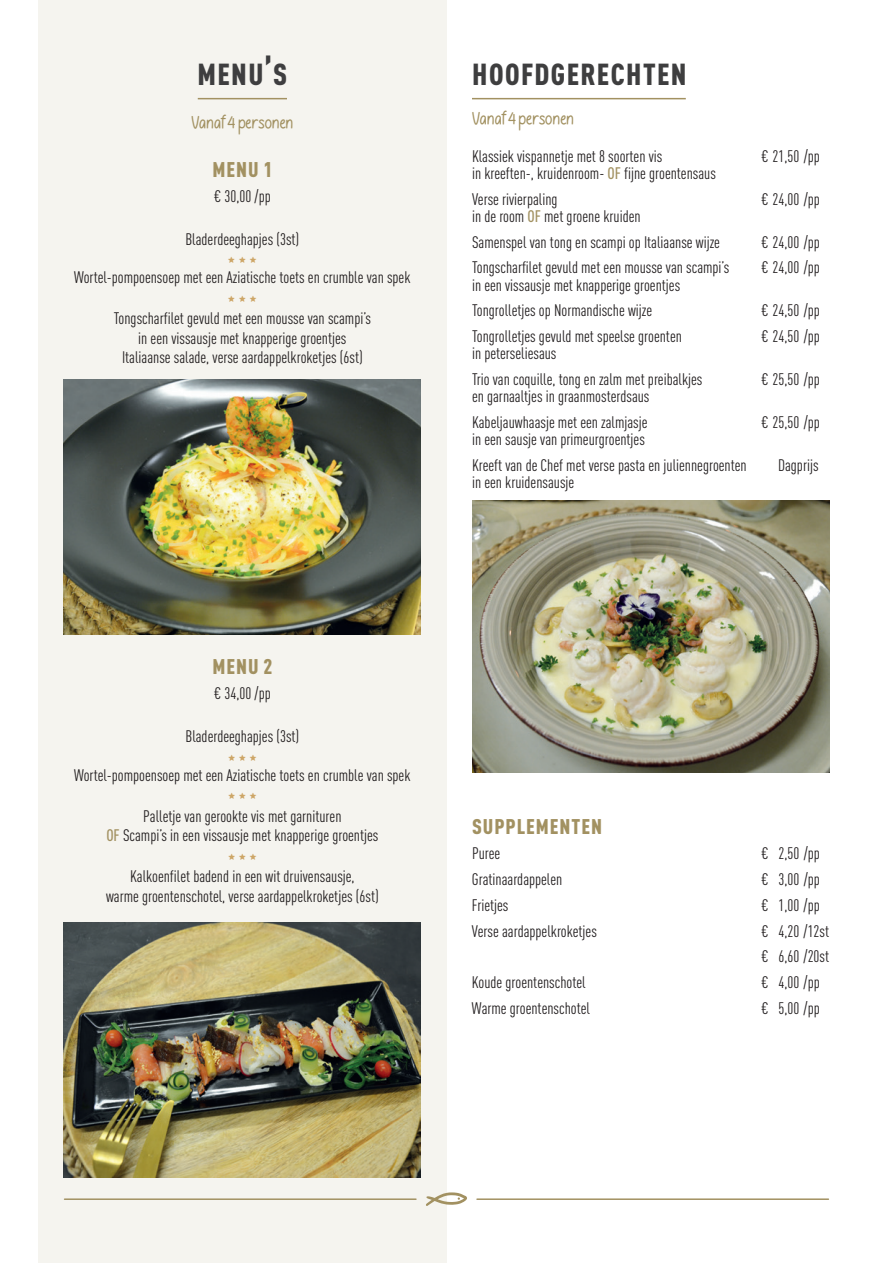
<style>
.page{position:relative;width:893px;height:1263px;background:#fff}
.page>*{position:absolute;margin:0;border:0;box-sizing:border-box;transform-origin:0 0}
.t1{font:900 condensed 30px "DIN Pro";letter-spacing:.045em;color:#3e3e3f}
.t2{font:900 condensed 21px "DIN Pro";letter-spacing:.045em;color:#a29161}
.t3{font:condensed 16.5px/25.8px "DIN Pro";color:#231f20}
.t4{font:16.5px "Veneer Extras";letter-spacing:.175em;color:#cda565}
.t5{font:15px "Joynoted Demo";color:#a29161}
.s1{font-weight:500;color:#a29161}
</style>
<div class="page">
<div style="left:38px;top:0;width:408px;height:1263px;background:#f5f4ef"></div>
<img style="left:64px;top:922px;width:357px;height:255px">
<img style="left:64px;top:380px;width:357px;height:255px">
<hr style="left:472px;top:98px;width:214px;height:1px;background:#a29161">
<img style="left:472px;top:501px;width:357px;height:272px">
<hr style="left:198px;top:98px;width:89px;height:1px;background:#a29161">
<hr style="left:477px;top:1198px;width:351px;height:2px;background:#a29161">
<svg style="left:426px;top:1192px;width:41px;height:14px"></svg>
<hr style="left:65px;top:1198px;width:351px;height:2px;background:#a29161">
<h1 class="t1" style="left:264px;top:26px;width:9px">,</h1>
<h1 class="t1" style="left:198px;top:51px;width:91px">MENU S</h1>
<p class="t5" style="left:191px;top:113px;width:104px">Vanaf 4 personen</p>
<p class="t2" style="left:213px;top:153px;width:61px">MENU 1</p>
<p class="t3" style="left:214px;top:182px;width:58px">€ 30,00 /pp</p>
<p class="t3" style="left:185px;top:225px;width:115px">Bladerdeeghapjes (3st)</p>
<p class="t4" style="left:228px;top:251px;width:31px">zzz</p>
<p class="t3" style="left:74px;top:263px;width:338px">Wortel-pompoensoep met een Aziatische toets en crumble van spek</p>
<p class="t4" style="left:228px;top:289px;width:31px">zzz</p>
<p class="t3" style="left:114px;top:307px;width:259px;line-height:19.5px;text-align:center">Tongscharfilet gevuld met een mousse van scampi’s in een vissausje met knapperige groentjes<br>Italiaanse salade, verse aardappelkroketjes (6st)</p>
<h1 class="t1" style="left:472px;top:51px;width:216px">HOOFDGERECHTEN</h1>
<p class="t5" style="left:472px;top:109px;width:104px">Vanaf 4 personen</p>
<p class="t3" style="left:472px;top:142px;width:192px">Klassiek vispannetje met 8 soorten vis</p>
<p class="t3" style="left:761px;top:142px;width:60px">€ 21,50 /pp</p>
<p class="t3" style="left:472px;top:159px;width:245px">in kreeften-, kruidenroom- <span class="s1">OF</span> fijne groentensaus<br>Verse rivierpaling</p>
<p class="t3" style="left:761px;top:185px;width:60px">€ 24,00 /pp</p>
<p class="t3" style="left:472px;top:202px;width:249px">in de room <span class="s1">OF</span> met groene kruiden<br>Samenspel van tong en scampi op Italiaanse wijze</p>
<p class="t3" style="left:761px;top:228px;width:60px">€ 24,00 /pp</p>
<p class="t3" style="left:472px;top:253px;width:259px">Tongscharfilet gevuld met een mousse van scampi’s</p>
<p class="t3" style="left:761px;top:253px;width:60px">€ 24,00 /pp</p>
<p class="t3" style="left:472px;top:271px;width:210px">in een vissausje met knapperige groentjes<br>Tongrolletjes op Normandische wijze</p>
<p class="t3" style="left:761px;top:296px;width:60px">€ 24,50 /pp</p>
<p class="t3" style="left:472px;top:322px;width:211px">Tongrolletjes gevuld met speelse groenten</p>
<p class="t3" style="left:761px;top:322px;width:60px">€ 24,50 /pp</p>
<p class="t3" style="left:472px;top:339px;width:232px">in peterseliesaus<br>Trio van coquille, tong en zalm met preibalkjes</p>
<p class="t3" style="left:761px;top:365px;width:60px">€ 25,50 /pp</p>
<p class="t3" style="left:472px;top:382px;width:179px">en garnaaltjes in graanmosterdsaus<br>Kabeljauwhaasje met een zalmjasje</p>
<p class="t3" style="left:472px;top:425px;width:276px">in een sausje van primeurgroentjes<br>Kreeft van de Chef met verse pasta en juliennegroenten</p>
<p class="t3" style="left:472px;top:468px;width:104px">in een kruidensausje</p>
<p class="t3" style="left:761px;top:408px;width:60px">€ 25,50 /pp</p>
<p class="t3" style="left:778px;top:451px;width:42px">Dagprijs</p>
<p class="t2" style="left:213px;top:650px;width:61px">MENU 2</p>
<p class="t3" style="left:214px;top:679px;width:58px">€ 34,00 /pp</p>
<p class="t3" style="left:185px;top:722px;width:115px">Bladerdeeghapjes (3st)</p>
<p class="t4" style="left:228px;top:748px;width:31px">zzz</p>
<p class="t3" style="left:74px;top:761px;width:338px">Wortel-pompoensoep met een Aziatische toets en crumble van spek</p>
<p class="t4" style="left:228px;top:787px;width:31px">zzz</p>
<p class="t3" style="left:106px;top:805px;width:274px;line-height:19.5px;text-align:center">Palletje van gerookte vis met garnituren<br><span class="s1">OF</span> Scampi’s in een vissausje met knapperige groentjes</p>
<p class="t4" style="left:228px;top:847px;width:31px">zzz</p>
<p class="t3" style="left:106px;top:865px;width:274px;line-height:19.5px;text-align:center">Kalkoenfilet badend in een wit druivensausje,<br>warme groentenschotel, verse aardappelkroketjes (6st)</p>
<p class="t2" style="left:472px;top:810px;width:131px">SUPPLEMENTEN</p>
<p class="t3" style="left:472px;top:839px;width:30px">Puree</p>
<p class="t3" style="left:761px;top:839px;width:60px">€ 2,50 /pp</p>
<p class="t3" style="left:472px;top:865px;width:92px">Gratinaardappelen</p>
<p class="t3" style="left:761px;top:865px;width:60px">€ 3,00 /pp</p>
<p class="t3" style="left:472px;top:891px;width:38px">Frietjes</p>
<p class="t3" style="left:761px;top:891px;width:60px">€ 1,00 /pp</p>
<p class="t3" style="left:472px;top:917px;width:126px">Verse aardappelkroketjes</p>
<p class="t3" style="left:761px;top:917px;width:70px">€ 4,20 /12st € 6,60 /20st</p>
<p class="t3" style="left:472px;top:968px;width:115px">Koude groentenschotel</p>
<p class="t3" style="left:761px;top:968px;width:60px">€ 4,00 /pp</p>
<p class="t3" style="left:472px;top:994px;width:120px">Warme groentenschotel</p>
<p class="t3" style="left:761px;top:994px;width:60px">€ 5,00 /pp</p>
</div>
